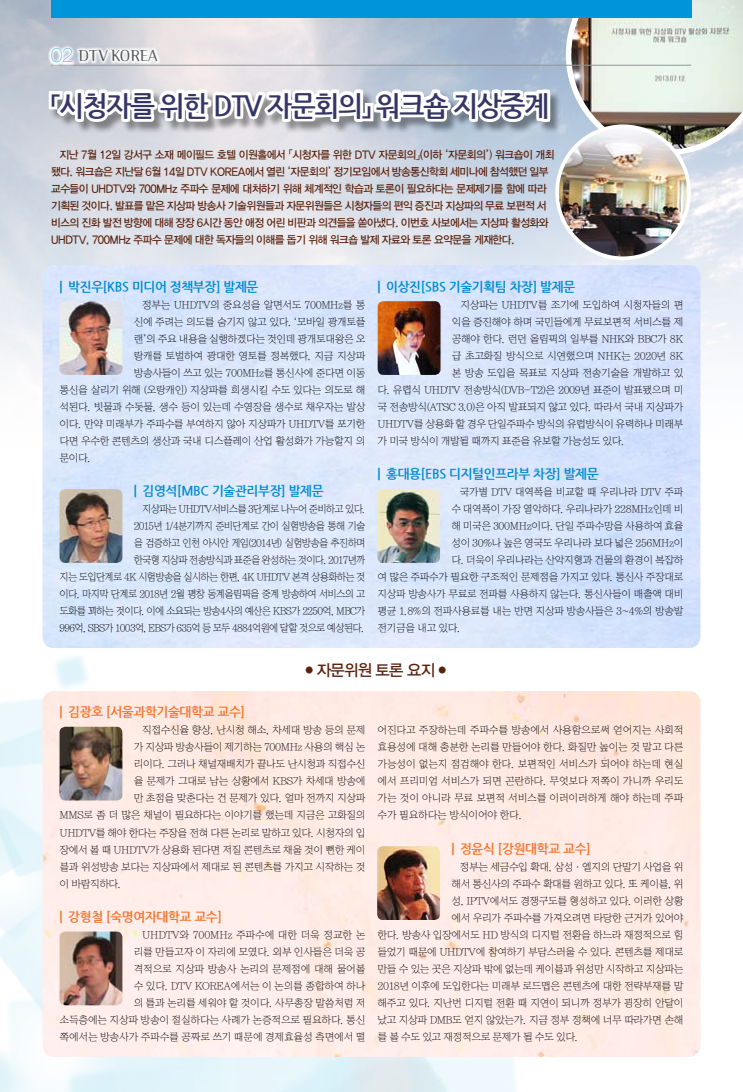
<style>
.page{position:relative;width:743px;height:1092px;background:#fff}
.page>*{position:absolute;margin:0;border:0;box-sizing:border-box;transform-origin:0 0}
.t1{font:700 28px "Nanum Gothic";letter-spacing:-.05em;color:#353665;scale:.95 1}
.t2{font:300 16px "Binary ITC";color:#58595b}
.t3{font:16px "Yoon Gothic M";letter-spacing:-.04em;color:#5a210c}
.t4{font:700 13px "Nanum Gothic";letter-spacing:-.025em;color:#0089cf}
.t5{font:700 13px "Nanum Gothic";letter-spacing:-.025em;color:#f3742e}
.t6{font:11px/17px "Yoon Gothic M";letter-spacing:-.04em;color:#5a210c;scale:.96 1}
.t7{font:10px/17px "YDIY Sin";letter-spacing:-.04em;color:#000;text-align:justify}
.t8{font:10px/17px "YDIY Sin";letter-spacing:-.07em;color:#000;text-align:right;scale:.92 1}
.t9{font:10px "YDIY Sin";letter-spacing:-.04em;color:#000;scale:.96 1}
.t10{font:10px/17px "YDIY Sin";letter-spacing:-.02em;color:#000;text-align:right}
.s1{font-family:"Helvetica Neue";font-weight:200;font-size:20px;color:#0095da}
.s2{font-size:10px}
.s3{font-family:"Yoon Myungjo L"}
</style>
<div class="page">
<img style="left:0;top:0;width:743px;height:468px">
<svg style="left:566px;top:0;width:177px;height:155px;background:#d7ddd5"></svg>
<img style="left:557px;top:163px;width:132px;height:94px">
<div style="left:555px;top:124px;width:136px;height:136px;border:4px solid #fff;border-radius:50%"></div>
<hr style="left:51px;top:65px;width:640px;height:1px;background:#939598">
<div style="left:51px;top:0;width:641px;height:17px;background:#0095da"></div>
<img style="left:43px;top:691px;width:657px;height:365px">
<div style="left:49px;top:90px;width:668px;height:73px;background:#000;opacity:.4"></div>
<svg style="left:46px;top:0;width:507px;height:250px"></svg>
<img style="left:60px;top:726px;width:62px;height:74px">
<img style="left:60px;top:931px;width:62px;height:74px">
<img style="left:377px;top:846px;width:63px;height:73px">
<img style="left:43px;top:265px;width:657px;height:383px">
<img style="left:60px;top:301px;width:62px;height:74px">
<img style="left:378px;top:301px;width:62px;height:74px">
<img style="left:60px;top:489px;width:62px;height:74px">
<img style="left:377px;top:489px;width:63px;height:74px">
<h2 class="t2" style="left:51px;top:46px;width:108px"><span class="s1">02</span> DTV KOREA</h2>
<h1 class="t1" style="left:51px;top:92px;width:526px">「시청자를 위한 DTV 자문회의」 워크숍 지상중계</h1>
<p class="t6" style="left:51px;top:145px;width:526px;text-indent:9px">지난 7월 12일 강서구 소재 메이필드 호텔 이원홀에서 「시청자를 위한 DTV 자문회의」(이하 ‘자문회의’) 워크숍이 개최 됐다. 워크숍은 지난달 6월 14일 DTV KOREA에서 열린 ‘자문회의’ 정기모임에서 방송통신학회 세미나에 참석했던 일부 교수들이 UHDTV와 700MHz 주파수 문제에 대처하기 위해 체계적인 학습과 토론이 필요하다는 문제제기를 함에 따라 기획된 것이다. 발표를 맡은 지상파 방송사 기술위원들과 자문위원들은 시청자들의 편익 증진과 지상파의 무료 보편적 서 비스의 진화 발전 방향에 대해 장장 6시간 동안 애정 어린 비판과 의견들을 쏟아냈다. 이번호 사보에서는 지상파 활성화와 UHDTV, 700MHz 주파수 문제에 대한 독자들의 이해를 돕기 위해 워크숍 발제 자료와 토론 요약문을 게재한다.</p>
<h3 class="t4" style="left:377px;top:280px;width:199px">| 이상진[SBS 기술기획팀 차장] 발제문</h3>
<p class="t7" style="left:460px;top:297px;width:224px">지상파는 UHDTV를 조기에 도입하여 시청자들의 편</p>
<p class="t7" style="left:452px;top:314px;width:233px">익을 증진해야 하며 국민들에게 무료보편적 서비스를 제</p>
<p class="t7" style="left:452px;top:331px;width:233px">공해야 한다. 런던 올림픽의 일부를 NHK와 BBC가 8K</p>
<p class="t7" style="left:452px;top:348px;width:233px">급 초고화질 방식으로 시연했으며 NHK는 2020년 8K</p>
<p class="t7" style="left:452px;top:365px;width:233px">본 방송 도입을 목표로 지상파 전송기술을 개발하고 있</p>
<p class="t7" style="left:377px;top:382px;width:307px">다. 유렵식 UHDTV 전송방식(DVB-T2)은 2009년 표준이 발표됐으며 미</p>
<p class="t7" style="left:377px;top:399px;width:307px">국 전송방식(ATSC 3.0)은 아직 발표되지 않고 있다. 따라서 국내 지상파가</p>
<p class="t7" style="left:377px;top:416px;width:307px">UHDTV를 상용화 할 경우 단일주파수 방식의 유럽방식이 유력하나 미래부</p>
<p class="t7" style="left:377px;top:433px;width:249px">가 미국 방식이 개발될 때까지 표준을 유보할 가능성도 있다.</p>
<h3 class="t4" style="left:377px;top:467px;width:223px">| 홍대용[EBS 디지털인프라부 차장] 발제문</h3>
<p class="t9" style="left:460px;top:487px;width:234px">국가별 DTV 대역폭을 비교할 때 우리나라 DTV 주파</p>
<p class="t9" style="left:451px;top:504px;width:243px">수 대역폭이 가장 열악하다. 우리나라가 228MHz인데 비</p>
<p class="t9" style="left:451px;top:521px;width:243px">해 미국은 300MHz이다. 단일 주파수망을 사용하여 효율</p>
<p class="t9" style="left:451px;top:538px;width:243px">성이 30%나 높은 영국도 우리나라 보다 넓은 256MHz이</p>
<p class="t9" style="left:451px;top:555px;width:243px">다. 더욱이 우리나라는 산악지형과 건물의 환경이 복잡하</p>
<p class="t9" style="left:377px;top:572px;width:320px">여 많은 주파수가 필요한 구조적인 문제점을 가지고 있다. 통신사 주장대로</p>
<p class="t9" style="left:377px;top:589px;width:320px">지상파 방송사가 무료로 전파를 사용하지 않는다. 통신사들이 매출액 대비</p>
<p class="t9" style="left:377px;top:606px;width:320px">평균 1.8%의 전파사용료를 내는 반면 지상파 방송사들은 3~4%의 방송발</p>
<p class="t9" style="left:377px;top:623px;width:88px">전기금을 내고 있다.</p>
<h2 class="t3" style="left:305px;top:656px;width:142px"><span class="s2">●</span> 자문위원 토론 요지 <span class="s2">●</span></h2>
<h3 class="t4" style="left:60px;top:280px;width:200px">| 박진우[KBS 미디어 정책부장] 발제문</h3>
<p class="t7" style="left:142px;top:297px;width:225px">정부는 UHDTV의 중요성을 알면서도 700MHz를 통</p>
<p class="t7" style="left:134px;top:314px;width:233px">신에 주려는 의도를 숨기지 않고 있다. <span class="s3">‘</span>모바일 광개토플</p>
<p class="t7" style="left:134px;top:331px;width:233px">랜<span class="s3">’</span>의 주요 내용을 실행하겠다는 것인데 광개토대왕은 오</p>
<p class="t7" style="left:134px;top:348px;width:233px">랑캐를 토벌하여 광대한 영토를 정복했다. 지금 지상파</p>
<p class="t7" style="left:134px;top:365px;width:233px">방송사들이 쓰고 있는 700MHz를 통신사에 준다면 이동</p>
<p class="t7" style="left:60px;top:382px;width:307px">통신을 살리기 위해 (오랑캐인) 지상파를 희생시킬 수도 있다는 의도로 해</p>
<p class="t7" style="left:60px;top:399px;width:307px">석된다. 빗물과 수돗물, 생수 등이 있는데 수영장을 생수로 채우자는 발상</p>
<p class="t7" style="left:60px;top:416px;width:307px">이다. 만약 미래부가 주파수를 부여하지 않아 지상파가 UHDTV를 포기한</p>
<p class="t7" style="left:60px;top:433px;width:307px">다면 우수한 콘텐츠의 생산과 국내 디스플레이 산업 활성화가 가능할지 의</p>
<p class="t7" style="left:60px;top:450px;width:33px">문이다.</p>
<h3 class="t4" style="left:134px;top:484px;width:191px">| 김영석[MBC 기술관리부장] 발제문</h3>
<p class="t8" style="left:60px;top:501px;width:334px">지상파는 UHDTV서비스를 3단계로 나누어 준비하고 있다.<br>2015년 1/4분기까지 준비단계로 간이 실험방송을 통해 기술<br>을 검증하고 인천 아시안 게임(2014년) 실험방송을 추진하며<br>한국형 지상파 전송방식과 표준을 완성하는 것이다. 2017년까<br>지는 도입단계로 4K 시험방송을 실시하는 한편, 4K UHDTV 본격 상용화하는 것 이다. 마지막 단계로 2018년 2월 평창 동계올림픽을 중계 방송하여 서비스의 고 도화를 꾀하는 것이다. 이에 소요되는 방송4사의 예산은 KBS가 2250억, MBC가 996억, SBS가 1003억, EBS가 635억 등 모두 4884억원에 달할 것으로 예상된다.</p>
<h3 class="t5" style="left:60px;top:705px;width:187px">| 김광호 [서울과학기술대학교 교수]</h3>
<p class="t7" style="left:142px;top:722px;width:225px">직접수신율 향상, 난시청 해소, 차세대 방송 등의 문제</p>
<p class="t7" style="left:134px;top:739px;width:233px">가 지상파 방송사들이 제기하는 700MHz 사용의 핵심 논</p>
<p class="t7" style="left:134px;top:756px;width:233px">리이다. 그러나 채널재배치가 끝나도 난시청과 직접수신</p>
<p class="t7" style="left:134px;top:773px;width:233px">율 문제가 그대로 남는 상황에서 KBS가 차세대 방송에</p>
<p class="t7" style="left:134px;top:790px;width:233px">만 초점을 맞춘다는 건 문제가 있다. 얼마 전까지 지상파</p>
<p class="t7" style="left:60px;top:807px;width:307px">MMS로 좀 더 많은 채널이 필요하다는 이야기를 했는데 지금은 고화질의</p>
<p class="t7" style="left:60px;top:824px;width:307px">UHDTV를 해야 한다는 주장을 전혀 다른 논리로 말하고 있다. 시청자의 입</p>
<p class="t7" style="left:60px;top:841px;width:307px">장에서 볼 때 UHDTV가 상용화 된다면 저질 콘텐츠로 채울 것이 뻔한 케이</p>
<p class="t7" style="left:60px;top:858px;width:307px">블과 위성방송 보다는 지상파에서 제대로 된 콘텐츠를 가지고 시작하는 것</p>
<p class="t7" style="left:60px;top:875px;width:63px">이 바람직하다.</p>
<h3 class="t5" style="left:60px;top:909px;width:164px">| 강형철 [숙명여자대학교 교수]</h3>
<p class="t10" style="left:60px;top:926px;width:307px">UHDTV와 700MHz 주파수에 대한 더욱 정교한 논<br>리를 만들고자 이 자리에 모였다. 외부 인사들은 더욱 공<br>격적으로 지상파 방송사 논리의 문제점에 대해 물어볼<br>수 있다. DTV KOREA에서는 이 논의를 종합하여 하나<br>의 틀과 논리를 세워야 할 것이다. 사무총장 말씀처럼 저<br>소득층에는 지상파 방송이 절실하다는 사례가 논증적으로 필요하다. 통신 쪽에서는 방송사가 주파수를 공짜로 쓰기 때문에 경제효율성 측면에서 떨</p>
<p class="t7" style="left:377px;top:722px;width:307px">어진다고 주장하는데 주파수를 방송에서 사용함으로써 얻어지는 사회적 효용성에 대해 충분한 논리를 만들어야 한다. 화질만 높이는 것 말고 다른 가능성이 없는지 점검해야 한다. 보편적인 서비스가 되어야 하는데 현실 에서 프리미엄 서비스가 되면 곤란하다. 무엇보다 저쪽이 가니까 우리도 가는 것이 아니라 무료 보편적 서비스를 이러이러하게 해야 하는데 주파 수가 필요하다는 방식이어야 한다.</p>
<h3 class="t5" style="left:451px;top:841px;width:141px">| 정윤식 [강원대학교 교수]</h3>
<p class="t7" style="left:460px;top:858px;width:225px">정부는 세금수입 확대, 삼성·엘지의 단말기 사업을 위</p>
<p class="t7" style="left:451px;top:875px;width:233px">해서 통신사의 주파수 확대를 원하고 있다. 또 케이블, 위</p>
<p class="t7" style="left:451px;top:892px;width:233px">성, IPTV에서도 경쟁구도를 형성하고 있다. 이러한 상황</p>
<p class="t7" style="left:451px;top:909px;width:233px">에서 우리가 주파수를 가져오려면 타당한 근거가 있어야</p>
<p class="t7" style="left:377px;top:926px;width:307px">한다. 방송사 입장에서도 HD 방식의 디지털 전환을 하느라 재정적으로 힘</p>
<p class="t7" style="left:377px;top:943px;width:307px">들었기 때문에 UHDTV에 참여하기 부담스러울 수 있다. 콘텐츠를 제대로</p>
<p class="t7" style="left:377px;top:960px;width:307px">만들 수 있는 곳은 지상파 밖에 없는데 케이블과 위성만 시작하고 지상파는</p>
<p class="t7" style="left:377px;top:977px;width:307px">2018년 이후에 도입한다는 미래부 로드맵은 콘텐츠에 대한 전략부재를 말</p>
<p class="t7" style="left:377px;top:994px;width:307px">해주고 있다. 지난번 디지털 전환 때 지연이 되니까 정부가 굉장히 안달이</p>
<p class="t7" style="left:377px;top:1011px;width:307px">났고 지상파 DMB도 얻지 않았는가. 지금 정부 정책에 너무 따라가면 손해</p>
<p class="t7" style="left:377px;top:1028px;width:202px">를 볼 수도 있고 재정적으로 문제가 될 수도 있다.</p>
</div>
